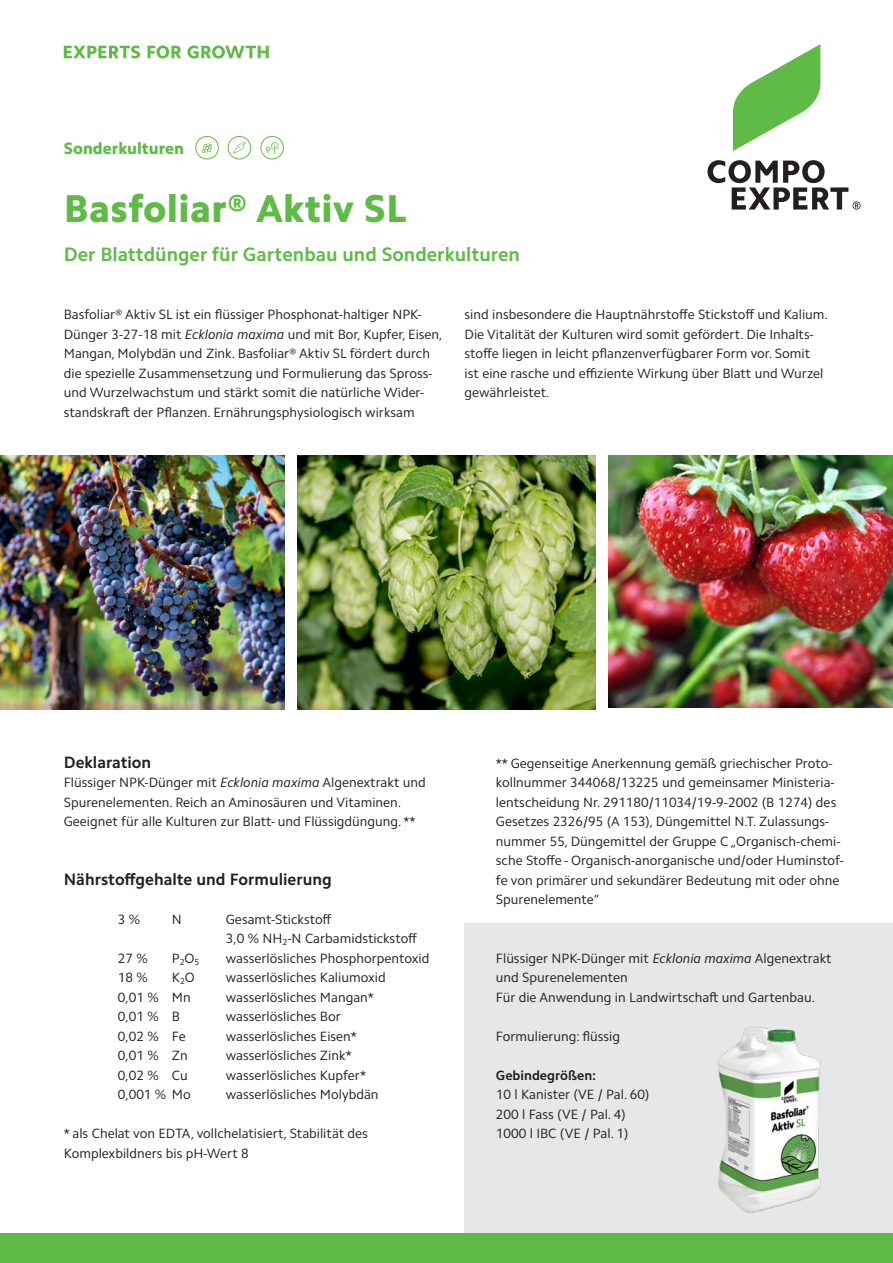
<style>
.page{position:relative;width:893px;height:1263px;background:#fff}
.page>*{position:absolute;margin:0;border:0;box-sizing:border-box;transform-origin:0 0}
.t1{font:800 39px "Camphor Pro";letter-spacing:.01em;color:#60bb46}
.t2{font:700 19.5px "Camphor Pro";color:#60bb46}
.t3{font:700 16.5px "Camphor Pro";color:#231f20}
.t4{font:800 16.5px "Camphor Pro";color:#60bb46}
.t5{font:13.5px/19.5px "Camphor Pro";color:#231f20}
.t6{font:700 13.5px "Camphor Pro";color:#231f20}
.s1{font-style:italic}
</style>
<div class="page">
<div style="left:465px;top:924px;width:428px;height:339px;background:#e6e7e9"></div>
<svg style="left:733px;top:44px;width:87px;height:107px"></svg>
<svg style="left:707px;top:160px;width:154px;height:50px"></svg>
<svg style="left:64px;top:45px;width:205px;height:14px"></svg>
<div style="left:0;top:1233px;width:893px;height:30px;background:#60bb46"></div>
<img style="left:717px;top:1026px;width:104px;height:187px">
<div style="left:195px;top:136px;width:24px;height:23px;border:1px solid #60bb46;border-radius:50%"></div>
<svg style="left:202px;top:143px;width:10px;height:10px"></svg>
<svg style="left:228px;top:136px;width:23px;height:23px"></svg>
<div style="left:228px;top:136px;width:23px;height:23px;border:1px solid #60bb46;border-radius:50%"></div>
<svg style="left:233px;top:141px;width:13px;height:13px"></svg>
<svg style="left:261px;top:136px;width:22px;height:23px"></svg>
<div style="left:260px;top:136px;width:24px;height:23px;border:1px solid #60bb46;border-radius:50%"></div>
<svg style="left:266px;top:142px;width:13px;height:12px"></svg>
<img style="left:0;top:456px;width:285px;height:253px">
<img style="left:608px;top:456px;width:285px;height:251px">
<img style="left:298px;top:456px;width:297px;height:253px">
<p class="t4" style="left:64px;top:138px;width:122px">Sonderkulturen</p>
<h1 class="t1" style="left:64px;top:185px;width:344px">Basfoliar® Aktiv SL</h1>
<h2 class="t2" style="left:64px;top:242px;width:458px">Der Blattdünger für Gartenbau und Sonderkulturen</h2>
<p class="t5" style="left:64px;top:305px;width:380px">Basfoliar® Aktiv SL ist ein flüssiger Phosphonat-haltiger NPK-Dünger 3-27-18 mit <span class="s1">Ecklonia maxima</span> und mit Bor, Kupfer, Eisen, Mangan, Molybdän und Zink. Basfoliar® Aktiv SL fördert durch die spezielle Zusammensetzung und Formulierung das Spross&shy;und Wurzelwachstum und stärkt somit die natürliche Wider&shy;standskraft der Pflanzen. Ernährungsphysiologisch wirksam</p>
<p class="t5" style="left:465px;top:305px;width:365px">sind insbesondere die Hauptnährstoffe Stickstoff und Kalium.<br>Die Vitalität der Kulturen wird somit gefördert. Die Inhalts&shy;stoffe liegen in leicht pflanzenverfügbarer Form vor. Somit<br>ist eine rasche und effiziente Wirkung über Blatt und Wurzel gewährleistet.</p>
<p class="t3" style="left:64px;top:752px;width:89px">Deklaration</p>
<p class="t5" style="left:64px;top:773px;width:364px">Flüssiger NPK-Dünger mit <span class="s1">Ecklonia maxima</span> Algenextrakt und<br>Spurenelementen. Reich an Aminosäuren und Vitaminen.<br>Geeignet für alle Kulturen zur Blatt- und Flüssigdüngung. **</p>
<p class="t3" style="left:64px;top:869px;width:270px">Nährstoffgehalte und Formulierung</p>
<p class="t5" style="left:118px;top:909px;width:24px">3 %</p>
<p class="t5" style="left:172px;top:909px;width:11px">N</p>
<p class="t5" style="left:226px;top:909px;width:193px">Gesamt-Stickstoff<br>3,0 % NH<sub>2</sub>-N Carbamidstickstoff</p>
<p class="t5" style="left:118px;top:948px;width:31px">27 %</p>
<p class="t5" style="left:172px;top:948px;width:29px">P<sub>2</sub>O<sub>5</sub></p>
<p class="t5" style="left:226px;top:948px;width:205px">wasserlösliches Phosphorpentoxid</p>
<p class="t5" style="left:118px;top:968px;width:31px">18 %</p>
<p class="t5" style="left:172px;top:968px;width:25px">K<sub>2</sub>O</p>
<p class="t5" style="left:226px;top:968px;width:161px">wasserlösliches Kaliumoxid</p>
<p class="t5" style="left:118px;top:987px;width:74px">0,01 % Mn</p>
<p class="t5" style="left:226px;top:987px;width:150px">wasserlösliches Mangan*</p>
<p class="t5" style="left:118px;top:1007px;width:64px">0,01 % B</p>
<p class="t5" style="left:226px;top:1007px;width:117px">wasserlösliches Bor</p>
<p class="t5" style="left:118px;top:1026px;width:69px">0,02 % Fe</p>
<p class="t5" style="left:226px;top:1026px;width:133px">wasserlösliches Eisen*</p>
<p class="t5" style="left:118px;top:1046px;width:71px">0,01 % Zn</p>
<p class="t5" style="left:226px;top:1046px;width:128px">wasserlösliches Zink*</p>
<p class="t5" style="left:118px;top:1065px;width:71px">0,02 % Cu</p>
<p class="t5" style="left:226px;top:1065px;width:142px">wasserlösliches Kupfer*</p>
<p class="t5" style="left:118px;top:1085px;width:74px">0,001 % Mo</p>
<p class="t5" style="left:226px;top:1085px;width:154px">wasserlösliches Molybdän</p>
<p class="t5" style="left:64px;top:1124px;width:306px">* als Chelat von EDTA, vollchelatisiert, Stabilität des<br>Komplexbildners bis pH-Wert 8</p>
<p class="t5" style="left:496px;top:753px;width:349px">** Gegenseitige Anerkennung gemäß griechischer Proto&shy;kollnummer 344068/13225 und gemeinsamer Ministeria&shy;lentscheidung Nr. 291180/11034/19-9-2002 (B 1274) des Gesetzes 2326/95 (A 153), Düngemittel N.T. Zulassungs&shy;nummer 55, Düngemittel der Gruppe C „Organisch-chemi&shy;sche Stoffe - Organisch-anorganische und/oder Huminstof&shy;fe von primärer und sekundärer Bedeutung mit oder ohne Spurenelemente“</p>
<p class="t5" style="left:496px;top:948px;width:337px">Flüssiger NPK-Dünger mit <span class="s1">Ecklonia maxima</span> Algenextrakt und Spurenelementen<br>Für die Anwendung in Landwirtschaft und Gartenbau.</p>
<p class="t5" style="left:496px;top:1026px;width:126px">Formulierung: flüssig</p>
<p class="t6" style="left:496px;top:1067px;width:101px">Gebindegrößen:</p>
<p class="t5" style="left:496px;top:1085px;width:155px">10 l Kanister (VE / Pal. 60)<br>200 l Fass (VE / Pal. 4)<br>1000 l IBC (VE / Pal. 1)</p>
</div>
